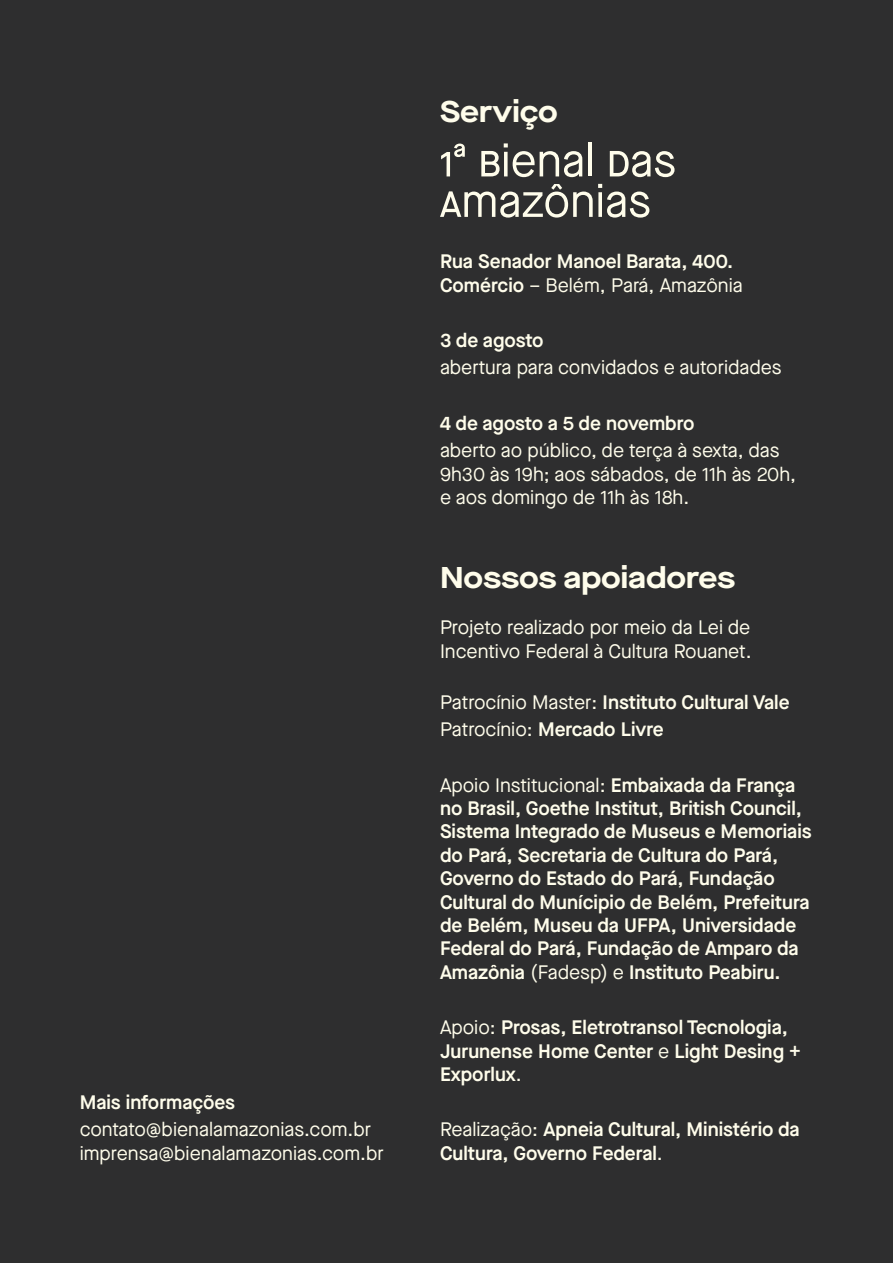
<style>
.page{position:relative;width:893px;height:1263px;background:#2e2e2f}
.page>*{position:absolute;margin:0;border:0;box-sizing:border-box;transform-origin:0 0}
.t1{font:700 30px "Maison Neue Extended";color:#fffdeb}
.t2{font:600 19.5px/23.4px "Maison Neue";color:#fffdeb}
.t3{font:19.5px/23.4px "Maison Neue";color:#fffdeb}
.s1{font-weight:400}
</style>
<div class="page">
<svg style="left:441px;top:144px;width:24px;height:32px"></svg>
<svg style="left:481px;top:143px;width:101px;height:34px"></svg>
<hr style="left:588px;top:142px;width:4px;height:34px;background:#fffdeb">
<svg style="left:610px;top:151px;width:64px;height:26px"></svg>
<svg style="left:440px;top:184px;width:209px;height:34px"></svg>
<p class="t2" style="left:80px;top:1090px;width:157px">Mais informações</p>
<p class="t3" style="left:80px;top:1117px;width:306px">contato@bienalamazonias.com.br imprensa@bienalamazonias.com.br</p>
<h1 class="t1" style="left:440px;top:90px;width:120px">Serviço</h1>
<p class="t2" style="left:440px;top:249px;width:304px">Rua Senador Manoel Barata, 400.<br>Comércio <span class="s1">– Belém, Pará, Amazônia</span></p>
<p class="t2" style="left:440px;top:328px;width:105px">3 de agosto</p>
<p class="t3" style="left:440px;top:356px;width:343px">abertura para convidados e autoridades</p>
<p class="t2" style="left:440px;top:411px;width:256px">4 de agosto a 5 de novembro</p>
<p class="t3" style="left:440px;top:439px;width:358px">aberto ao público, de terça à sexta, das<br>9h30 às 19h; aos sábados, de 11h às 20h, e aos domingo de 11h às 18h.</p>
<h1 class="t1" style="left:440px;top:556px;width:297px">Nossos apoiadores</h1>
<p class="t3" style="left:440px;top:615px;width:313px">Projeto realizado por meio da Lei de<br>Incentivo Federal à Cultura Rouanet.</p>
<p class="t2" style="left:440px;top:687px;width:351px;line-height:27.6px"><span class="s1">Patrocínio Master:</span> Instituto Cultural Vale<br><span class="s1">Patrocínio:</span> Mercado Livre</p>
<p class="t2" style="left:440px;top:773px;width:373px"><span class="s1">Apoio Institucional:</span> Embaixada da França no Brasil, Goethe Institut, British Council, Sistema Integrado de Museus e Memoriais do Pará, Secretaria de Cultura do Pará, Governo do Estado do Pará, Fundação Cultural do Munícipio de Belém, Prefeitura de Belém, Museu da UFPA, Universidade Federal do Pará, Fundação de Amparo da Amazônia <span class="s1">(Fadesp) e</span> Instituto Peabiru.</p>
<p class="t2" style="left:440px;top:1015px;width:362px"><span class="s1">Apoio:</span> Prosas, Eletrotransol Tecnologia,<br>Jurunense Home Center <span class="s1">e</span> Light Desing +<br>Exporlux<span class="s1">.</span></p>
<p class="t2" style="left:440px;top:1117px;width:361px"><span class="s1">Realização:</span> Apneia Cultural, Ministério da<br>Cultura, Governo Federal<span class="s1">.</span></p>
</div>
